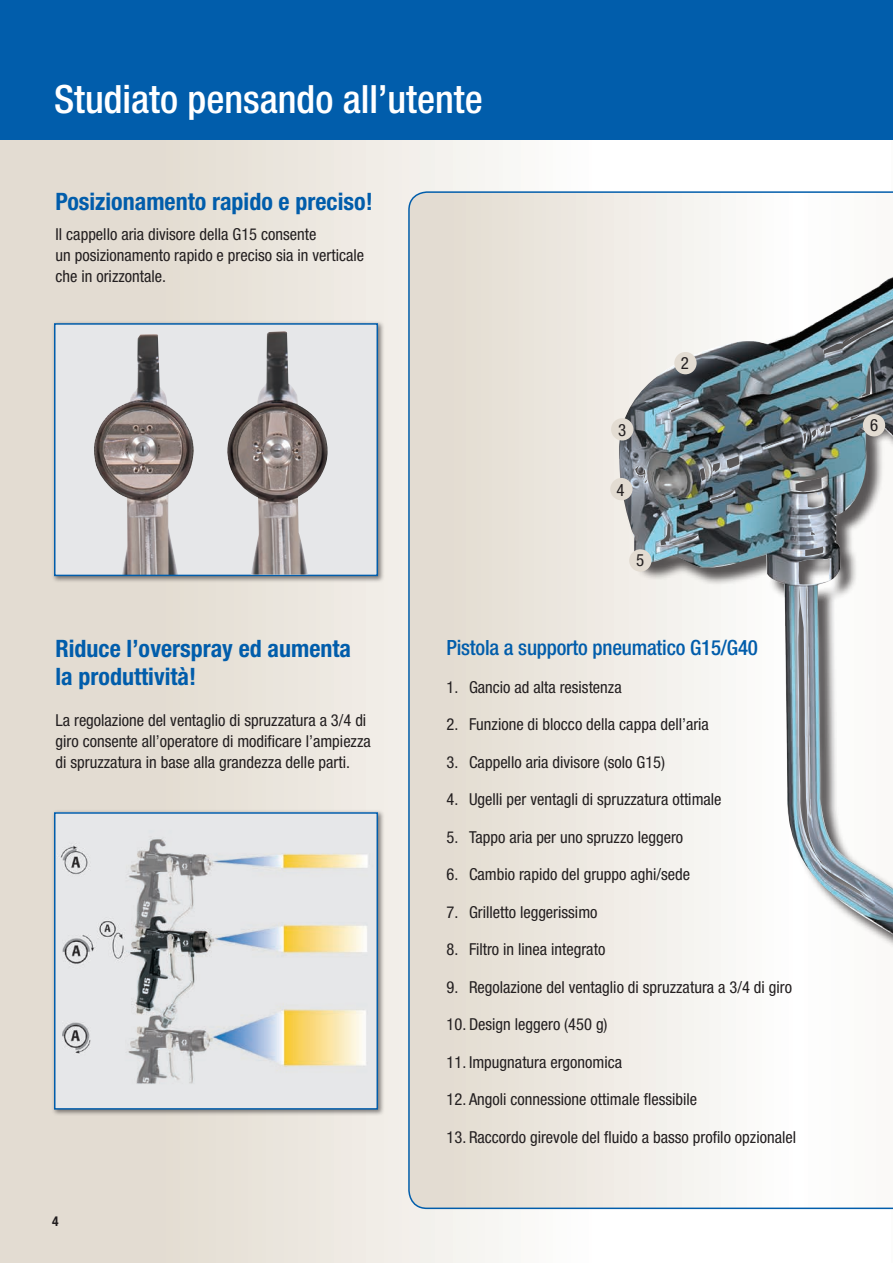
<style>
.page{position:relative;width:893px;height:1263px;background:#fff}
.page>*{position:absolute;margin:0;border:0;box-sizing:border-box;transform-origin:0 0}
.t1{font:500 condensed 39px "Helvetica Neue LT Std";color:#fff}
.t2{font:700 condensed 24px/28.5px "Helvetica Neue LT Std";color:#015dab}
.t3{font:500 condensed 21px "Helvetica Neue LT Std";letter-spacing:-.01em;color:#015dab}
.t4{font:condensed 16.95px "Helvetica Neue LT Std";color:#231f20}
.t5{font:condensed 16.5px/21px "Helvetica Neue LT Std";color:#231f20}
.t6{font:700 condensed 13.5px "Helvetica Neue LT Std";color:#231f20}
</style>
<div class="page">
<div style="left:0;top:0;width:893px;height:140px;background:#015dab"></div>
<div style="left:0;top:140px;width:893px;height:1123px;background:linear-gradient(to right,#e0d8cd,#fff)"></div>
<hr style="left:892px;top:140px;width:1px;height:1123px;background:#fcfcfb">
<div style="left:51px;top:321px;width:334px;height:262px;background:#231f20;opacity:.55"></div>
<div style="left:55px;top:324px;width:322px;height:251px;background:#e6e7e9"></div>
<img style="left:94px;top:334px;width:100px;height:239px">
<div style="left:54px;top:323px;width:324px;height:253px;border:2px solid #015dab"></div>
<img style="left:225px;top:331px;width:109px;height:243px">
<svg style="left:408px;top:191px;width:213px;height:1018px;background:#e6e1d9"></svg>
<div style="left:51px;top:810px;width:334px;height:306px;background:#231f20;opacity:.55"></div>
<img style="left:57px;top:815px;width:318px;height:291px">
<div style="left:54px;top:812px;width:324px;height:297px;border:2px solid #015dab"></div>
<div style="left:621px;top:77px;width:272px;height:1171px;background:#231f20;opacity:.75"></div>
<img style="left:619px;top:276px;width:274px;height:658px">
<div style="left:674px;top:352px;width:23px;height:22px;background:#e3dcd2;border-radius:50%"></div>
<div style="left:611px;top:418px;width:22px;height:22px;background:#e3dcd2;border-radius:50%"></div>
<div style="left:610px;top:478px;width:23px;height:22px;background:#e3dcd2;border-radius:50%"></div>
<div style="left:629px;top:549px;width:22px;height:23px;background:#e3dcd2;border-radius:50%"></div>
<div style="left:863px;top:414px;width:22px;height:22px;background:#e3dcd2;border-radius:50%"></div>
<h1 class="t1" style="left:54px;top:76px;width:430px">Studiato pensando all’utente</h1>
<h2 class="t2" style="left:56px;top:187px;width:319px">Posizionamento rapido e preciso!</h2>
<p class="t5" style="left:56px;top:224px;width:310px">Il cappello aria divisore della G15 consente<br>un posizionamento rapido e preciso sia in verticale che in orizzontale.</p>
<h2 class="t2" style="left:56px;top:633px;width:297px">Riduce l’overspray ed aumenta la produttività!</h2>
<p class="t5" style="left:56px;top:709px;width:317px">La regolazione del ventaglio di spruzzatura a 3/4 di giro consente all’operatore di modificare l’ampiezza di spruzzatura in base alla grandezza delle parti.</p>
<p class="t6" style="left:52px;top:1213px;width:8px">4</p>
<p class="t4" style="left:618px;top:420px;width:10px">3</p>
<p class="t4" style="left:617px;top:480px;width:10px">4</p>
<p class="t4" style="left:636px;top:550px;width:10px">5</p>
<p class="t4" style="left:681px;top:353px;width:10px">2</p>
<p class="t3" style="left:446px;top:635px;width:313px">Pistola a supporto pneumatico G15/G40</p>
<p class="t5" style="left:446px;top:676px;width:177px">1. Gancio ad alta resistenza</p>
<p class="t5" style="left:446px;top:713px;width:264px">2. Funzione di blocco della cappa dell’aria</p>
<p class="t5" style="left:446px;top:751px;width:220px">3. Cappello aria divisore (solo G15)</p>
<p class="t5" style="left:446px;top:789px;width:277px">4. Ugelli per ventagli di spruzzatura ottimale</p>
<p class="t5" style="left:446px;top:826px;width:238px">5. Tappo aria per uno spruzzo leggero</p>
<p class="t5" style="left:446px;top:864px;width:245px">6. Cambio rapido del gruppo aghi/sede</p>
<p class="t5" style="left:446px;top:901px;width:153px">7. Grilletto leggerissimo</p>
<p class="t5" style="left:446px;top:939px;width:160px">8. Filtro in linea integrato</p>
<p class="t5" style="left:446px;top:976px;width:347px">9. Regolazione del ventaglio di spruzzatura a 3/4 di giro</p>
<p class="t5" style="left:446px;top:1014px;width:163px">10. Design leggero (450 g)</p>
<p class="t5" style="left:446px;top:1051px;width:177px">11. Impugnatura ergonomica</p>
<p class="t5" style="left:446px;top:1089px;width:252px">12. Angoli connessione ottimale flessibile</p>
<p class="t5" style="left:446px;top:1126px;width:351px">13. Raccordo girevole del fluido a basso profilo opzionalel</p>
<p class="t4" style="left:870px;top:415px;width:10px">6</p>
</div>
